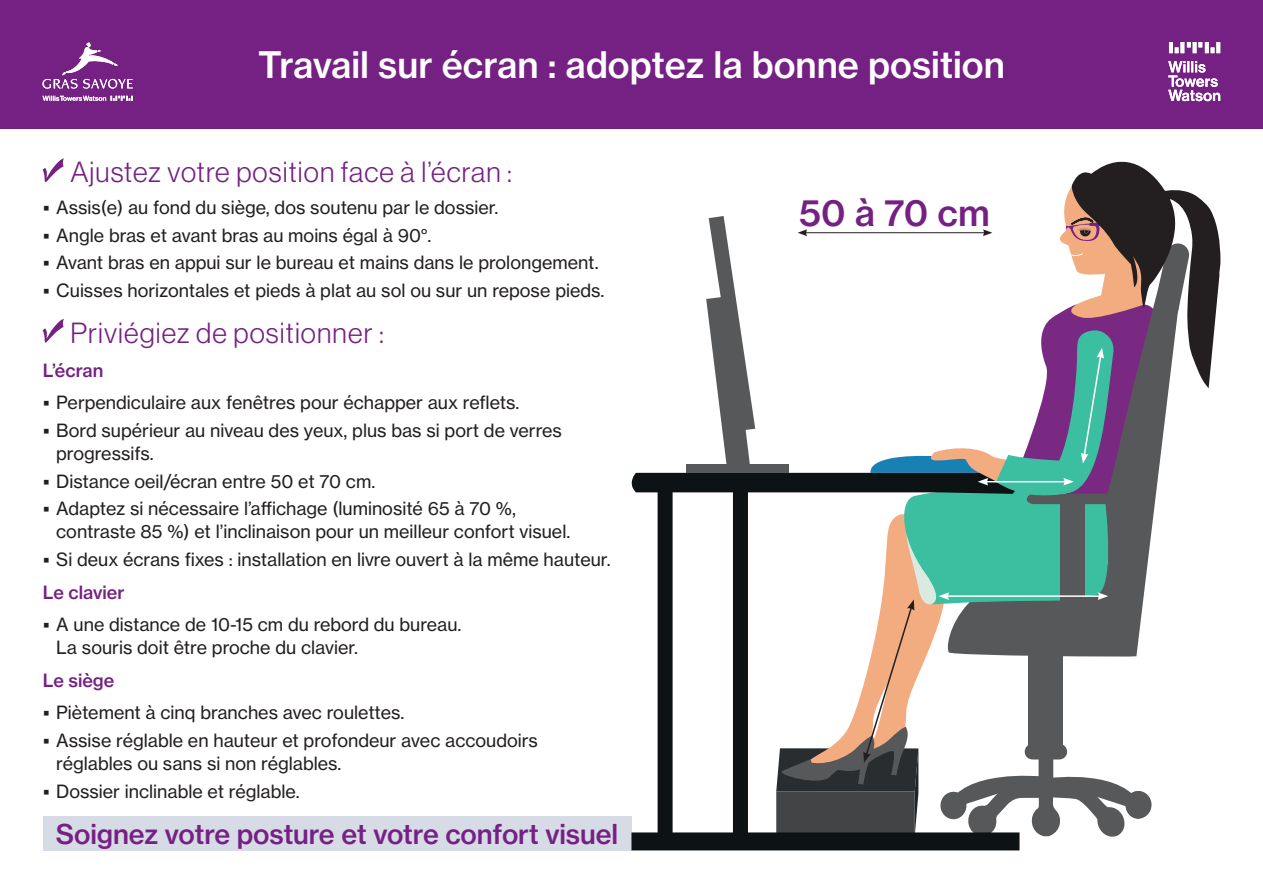
<style>
.page{position:relative;width:1263px;height:893px;background:#fff}
.page>*{position:absolute;margin:0;border:0;box-sizing:border-box;transform-origin:0 0}
.t1{font:36px "N Haas Grotesk TX Std 65 Md";color:#fff}
.t2{font:36px "N Haas Grotesk TX Std 65 Md";color:#752183}
.t3{font:28.5px "N Haas Grotesk DS Std 45 Lt";letter-spacing:.04em;color:#752183}
.t4{font:27px "N Haas Grotesk TX Std 65 Md";letter-spacing:-.005em;color:#752183}
.t5{font:18px/27.5px "N Haas Grotesk TX Std 55 Rg";color:#231f20}
.t6{font:18px "N Haas Grotesk TX Std 65 Md";color:#752183}
</style>
<div class="page">
<div style="left:0;top:0;width:1263px;height:128px;background:#752183"></div>
<svg style="left:43px;top:158px;width:21px;height:24px"></svg>
<svg style="left:43px;top:319px;width:21px;height:24px"></svg>
<div style="left:43px;top:816px;width:588px;height:34px;background:#d7dbe6"></div>
<svg style="left:43px;top:96px;width:90px;height:5px"></svg>
<svg style="left:43px;top:43px;width:90px;height:46px"></svg>
<svg style="left:1168px;top:43px;width:52px;height:58px"></svg>
<div style="left:631px;top:832px;width:388px;height:18px;background:#0d1214"></div>
<svg style="left:631px;top:161px;width:589px;height:678px"></svg>
<div style="left:687px;top:464px;width:102px;height:9px;background:#57585a"></div>
<h1 class="t1" style="left:258px;top:43px;width:748px">Travail sur écran : adoptez la bonne position</h1>
<h2 class="t3" style="left:70px;top:156px;width:443px">Ajustez votre position face à l’écran :</h2>
<p class="t5" style="left:56px;top:194px;width:550px">Assis(e) au fond du siège, dos soutenu par le dossier.<br>Angle bras et avant bras au moins égal à 90°.<br>Avant bras en appui sur le bureau et mains dans le prolongement.<br>Cuisses horizontales et pieds à plat au sol ou sur un repose pieds.</p>
<h2 class="t3" style="left:70px;top:317px;width:315px">Priviégiez de positionner :</h2>
<p class="t6" style="left:43px;top:359px;width:62px">L’écran</p>
<p class="t5" style="left:56px;top:389px;width:507px">Perpendiculaire aux fenêtres pour échapper aux reflets.<br>Bord supérieur au niveau des yeux, plus bas si port de verres</p>
<p class="t5" style="left:56px;top:440px;width:461px">progressifs.<br>Distance oeil/écran entre 50 et 70 cm.<br>Adaptez si nécessaire l’affichage (luminosité 65 à 70 %,</p>
<p class="t5" style="left:56px;top:518px;width:556px">contraste 85 %) et l’inclinaison pour un meilleur confort visuel.<br>Si deux écrans fixes : installation en livre ouvert à la même hauteur.</p>
<p class="t6" style="left:43px;top:581px;width:83px">Le clavier</p>
<p class="t5" style="left:56px;top:613px;width:407px;line-height:23.2px">A une distance de 10-15 cm du rebord du bureau.<br>La souris doit être proche du clavier.</p>
<p class="t6" style="left:43px;top:669px;width:73px">Le siège</p>
<p class="t5" style="left:56px;top:699px;width:483px">Piètement à cinq branches avec roulettes.<br>Assise réglable en hauteur et profondeur avec accoudoirs</p>
<p class="t5" style="left:56px;top:750px;width:287px">réglables ou sans si non réglables.<br>Dossier inclinable et réglable.</p>
<h3 class="t4" style="left:56px;top:817px;width:564px">Soignez votre posture et votre confort visuel</h3>
<h1 class="t2" style="left:799px;top:190px;width:192px">50 à 70 cm</h1>
</div>
